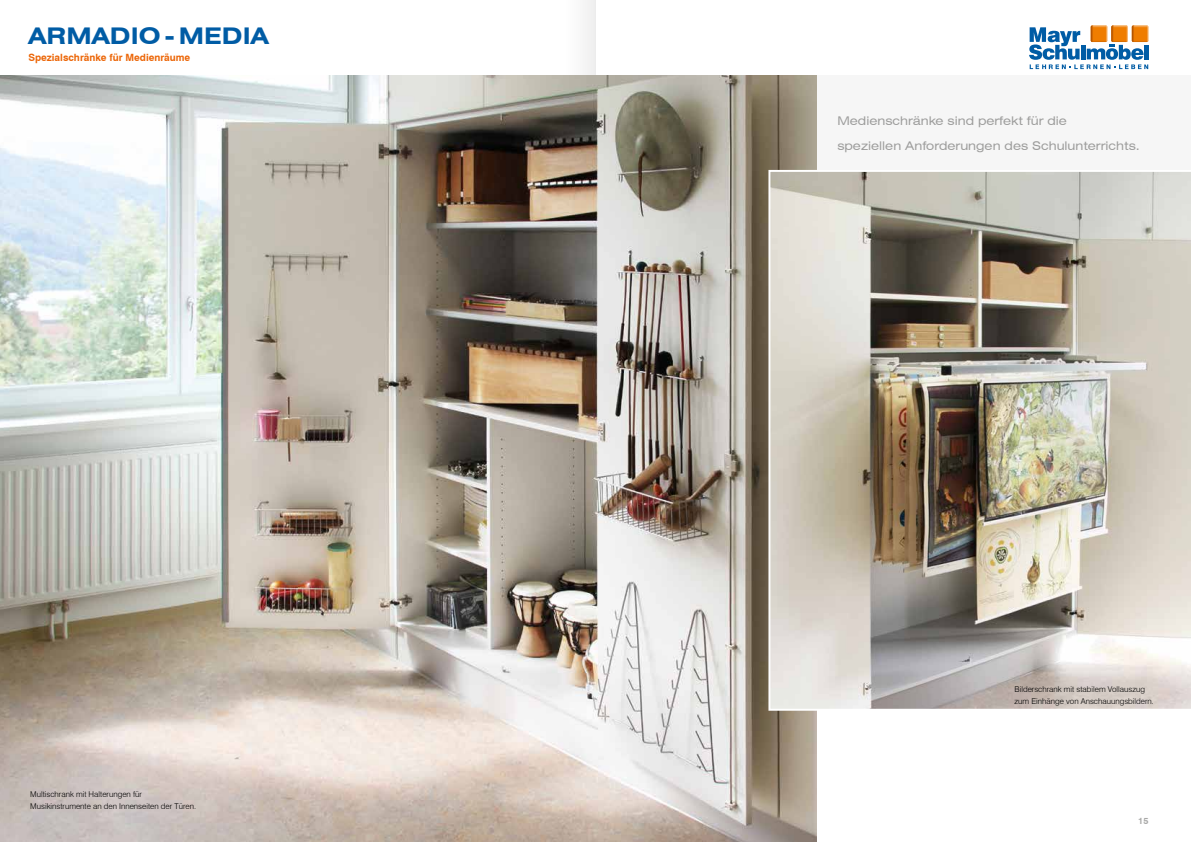
<style>
.page{position:relative;width:1191px;height:842px;background:#fff}
.page>*{position:absolute;margin:0;border:0;box-sizing:border-box;transform-origin:0 0}
.t1{font:700 expanded 23px "Swiss 721 BT";letter-spacing:.01em;color:#005ca5}
.t2{font:expanded 12px/25px "Swiss 721 BT";color:#9d9d9c}
.t3{font:700 10px "Swiss 721 BT";color:#ec6608}
.t4{font:700 9px "Swiss 721 BT";color:#a8a8a7}
.t5{font:300 8px/12px "Swiss 721 BT";color:#000}
</style>
<div class="page">
<svg style="left:1029px;top:25px;width:119px;height:44px"></svg>
<div style="left:0;top:75px;width:1191px;height:381px;background:#f6f6f6"></div>
<div style="left:562px;top:0;width:33px;height:842px;background:#f8f8f8"></div>
<img style="left:0;top:75px;width:816px;height:767px">
<img style="left:768px;top:170px;width:423px;height:541px">
<h1 class="t1" style="left:28px;top:21px;width:242px">ARMADIO-MEDIA</h1>
<p class="t3" style="left:28px;top:51px;width:163px">Spezialschränke für Medienräume</p>
<p class="t5" style="left:30px;top:788px;width:167px">Multischrank mit Halterungen für<br>Musikinstrumente an den Innenseiten der Türen.</p>
<h2 class="t2" style="left:837px;top:109px;width:304px">Medienschränke sind perfekt für die<br>speziellen Anforderungen des Schulunterrichts.</h2>
<p class="t5" style="left:1014px;top:683px;width:141px">Bilderschrank mit stabilem Vollauszug zum Einhänge von Anschauungsbildern.</p>
<p class="t4" style="left:1138px;top:815px;width:12px">15</p>
</div>
